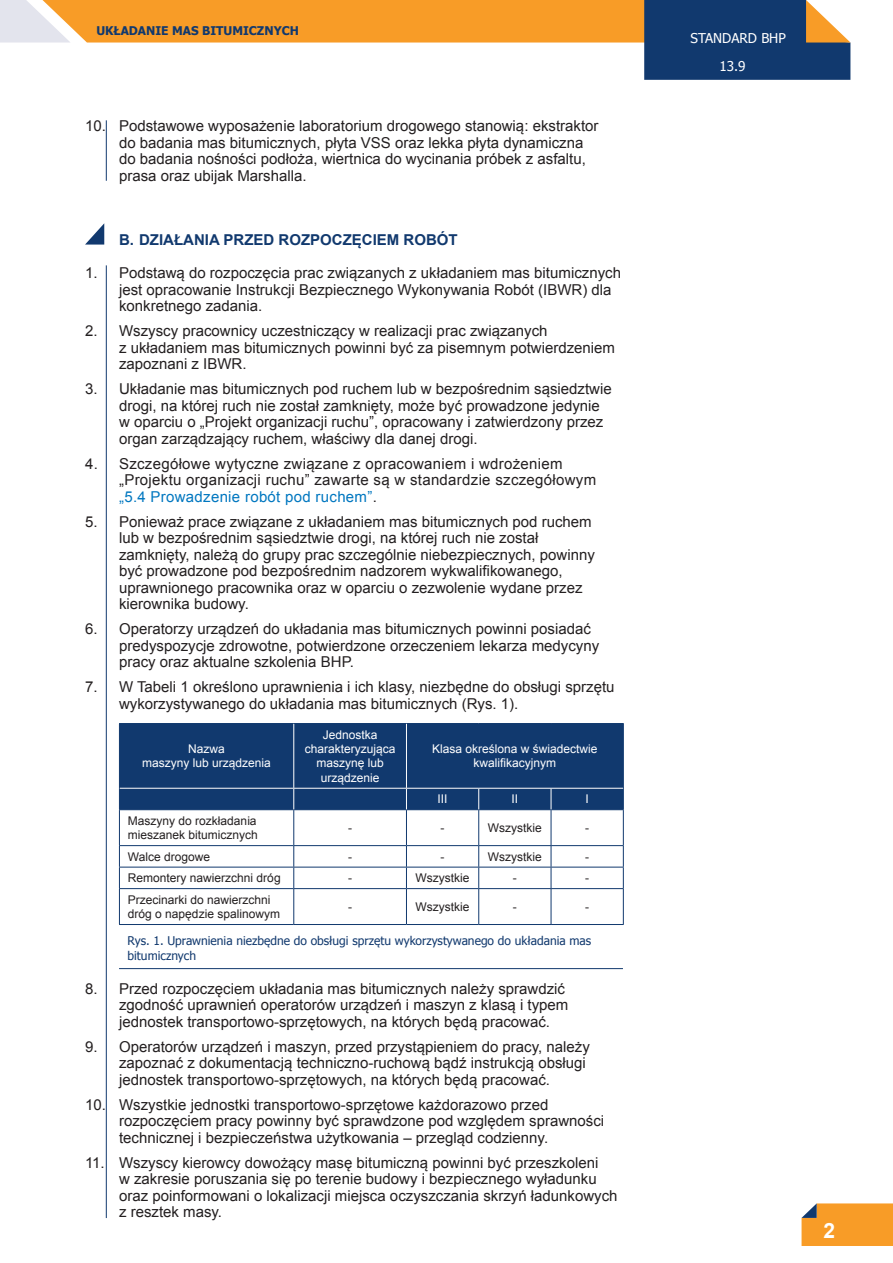
<style>
.page{position:relative;width:893px;height:1263px;background:#fff}
.page>*{position:absolute;margin:0;border:0;box-sizing:border-box;transform-origin:0 0}
.tekst{font:700 21px "Arial";color:#fff}
.Tekst_numerowany{font:15px/16.5px "Arial";color:#231f20}
.Tekst_numerowany-2{font:15px/16.5px "Arial";letter-spacing:.02em;color:#231f20}
.Tytulik{font:700 15px "Arial";color:#11396e}
.t1{font:13.5px "Tahoma";color:#fff}
.tabela{font:12px/14.4px "Arial";color:#231f20}
.tabela-2{font:12px/14.4px "Arial";color:#fff;text-align:center}
.podpis_zdjęcia{font:12px/15px "Tahoma";color:#11396e}
.t2{font:700 12px "Tahoma";color:#11396e}
.s1{color:#0077c0}
</style>
<div class="page">
<svg style="left:801px;top:1203px;width:92px;height:43px;background:#f19d32"></svg>
<svg style="left:0;top:0;width:850px;height:80px"></svg>
<hr style="left:106px;top:120px;width:1px;height:61px;background:#11396e">
<svg style="left:85px;top:223px;width:19px;height:22px"></svg>
<hr style="left:119px;top:810px;width:1px;height:35px;background:#11396e">
<hr style="left:293px;top:810px;width:1px;height:35px;background:#11396e">
<hr style="left:406px;top:810px;width:1px;height:35px;background:#11396e">
<hr style="left:478px;top:810px;width:1px;height:35px;background:#11396e">
<hr style="left:551px;top:810px;width:1px;height:35px;background:#11396e">
<hr style="left:623px;top:810px;width:1px;height:35px;background:#11396e">
<hr style="left:119px;top:845px;width:175px;height:1px;background:#11396e">
<hr style="left:294px;top:845px;width:112px;height:1px;background:#11396e">
<hr style="left:406px;top:845px;width:73px;height:1px;background:#11396e">
<hr style="left:479px;top:845px;width:72px;height:1px;background:#11396e">
<hr style="left:551px;top:845px;width:73px;height:1px;background:#11396e">
<hr style="left:119px;top:867px;width:175px;height:1px;background:#11396e">
<svg style="left:119px;top:846px;width:1px;height:42px"></svg>
<hr style="left:294px;top:867px;width:112px;height:1px;background:#11396e">
<svg style="left:293px;top:846px;width:1px;height:42px"></svg>
<hr style="left:406px;top:867px;width:73px;height:1px;background:#11396e">
<svg style="left:406px;top:846px;width:1px;height:42px"></svg>
<hr style="left:479px;top:867px;width:72px;height:1px;background:#11396e">
<svg style="left:478px;top:846px;width:1px;height:42px"></svg>
<hr style="left:551px;top:867px;width:73px;height:1px;background:#11396e">
<svg style="left:551px;top:846px;width:1px;height:42px"></svg>
<svg style="left:623px;top:846px;width:1px;height:42px"></svg>
<hr style="left:119px;top:888px;width:175px;height:1px;background:#11396e">
<hr style="left:119px;top:889px;width:1px;height:35px;background:#11396e">
<hr style="left:294px;top:888px;width:112px;height:1px;background:#11396e">
<hr style="left:293px;top:889px;width:1px;height:35px;background:#11396e">
<hr style="left:406px;top:888px;width:73px;height:1px;background:#11396e">
<hr style="left:406px;top:889px;width:1px;height:35px;background:#11396e">
<hr style="left:479px;top:888px;width:72px;height:1px;background:#11396e">
<hr style="left:478px;top:889px;width:1px;height:35px;background:#11396e">
<hr style="left:551px;top:888px;width:73px;height:1px;background:#11396e">
<hr style="left:551px;top:889px;width:1px;height:35px;background:#11396e">
<hr style="left:623px;top:889px;width:1px;height:35px;background:#11396e">
<hr style="left:119px;top:924px;width:175px;height:1px;background:#11396e">
<hr style="left:294px;top:924px;width:112px;height:1px;background:#11396e">
<hr style="left:406px;top:924px;width:73px;height:1px;background:#11396e">
<hr style="left:479px;top:924px;width:72px;height:1px;background:#11396e">
<hr style="left:551px;top:924px;width:73px;height:1px;background:#11396e">
<div style="left:119px;top:723px;width:505px;height:87px;background:#11396e"></div>
<hr style="left:106px;top:265px;width:1px;height:953px;background:#11396e">
<hr style="left:119px;top:968px;width:504px;height:1px;background:#11396e">
<p class="t2" style="left:96px;top:23px;width:204px">UKŁADANIE MAS BITUMICZNYCH</p>
<p class="Tekst_numerowany" style="left:119px;top:118px;width:481px;text-indent:-34px">10. Podstawowe wyposażenie laboratorium drogowego stanowią: ekstraktor do badania mas bitumicznych, płyta VSS oraz lekka płyta dynamiczna do badania nośności podłoża, wiertnica do wycinania próbek z asfaltu, prasa oraz ubijak Marshalla.</p>
<p class="Tytulik" style="left:119px;top:229px;width:340px">B. DZIAŁANIA PRZED ROZPOCZĘCIEM ROBÓT</p>
<p class="Tekst_numerowany" style="left:119px;top:265px;width:503px;text-indent:-34px">1. Podstawą do rozpoczęcia prac związanych z układaniem mas bitumicznych jest opracowanie Instrukcji Bezpiecznego Wykonywania Robót (IBWR) dla konkretnego zadania.</p>
<p class="Tekst_numerowany" style="left:119px;top:323px;width:497px;text-indent:-34px">2. Wszyscy pracownicy uczestniczący w realizacji prac związanych<br>z układaniem mas bitumicznych powinni być za pisemnym potwierdzeniem zapoznani z IBWR.</p>
<p class="Tekst_numerowany" style="left:119px;top:381px;width:494px;text-indent:-34px">3. Układanie mas bitumicznych pod ruchem lub w bezpośrednim sąsiedztwie drogi, na której ruch nie został zamknięty, może być prowadzone jedynie w oparciu o „Projekt organizacji ruchu”, opracowany i zatwierdzony przez organ zarządzający ruchem, właściwy dla danej drogi.</p>
<p class="Tekst_numerowany-2" style="left:119px;top:455px;width:479px;text-indent:-34px">4. Szczegółowe wytyczne związane z opracowaniem i wdrożeniem „Projektu organizacji ruchu” zawarte są w standardzie szczegółowym <span class="s1">„5.4 Prowadzenie robót pod ruchem”</span>.</p>
<p class="Tekst_numerowany" style="left:119px;top:513px;width:477px;text-indent:-34px">5. Ponieważ prace związane z układaniem mas bitumicznych pod ruchem lub w bezpośrednim sąsiedztwie drogi, na której ruch nie został zamknięty, należą do grupy prac szczególnie niebezpiecznych, powinny być prowadzone pod bezpośrednim nadzorem wykwalifikowanego, uprawnionego pracownika oraz w oparciu o zezwolenie wydane przez kierownika budowy.</p>
<p class="Tekst_numerowany" style="left:119px;top:621px;width:482px;text-indent:-34px">6. Operatorzy urządzeń do układania mas bitumicznych powinni posiadać predyspozycje zdrowotne, potwierdzone orzeczeniem lekarza medycyny pracy oraz aktualne szkolenia BHP.</p>
<p class="Tekst_numerowany" style="left:119px;top:679px;width:497px;text-indent:-34px">7. W Tabeli 1 określono uprawnienia i ich klasy, niezbędne do obsługi sprzętu wykorzystywanego do układania mas bitumicznych (Rys. 1).</p>
<p class="tabela-2" style="left:142px;top:742px;width:130px">Nazwa<br>maszyny lub urządzenia</p>
<p class="tabela-2" style="left:305px;top:727px;width:92px">Jednostka charakteryzująca maszynę lub urządzenie</p>
<p class="tabela-2" style="left:432px;top:742px;width:167px">Klasa określona w świadectwie kwalifikacyjnym</p>
<p class="tabela-2" style="left:438px;top:792px;width:12px">III</p>
<p class="tabela-2" style="left:512px;top:792px;width:8px">II</p>
<p class="tabela-2" style="left:585px;top:792px;width:5px">I</p>
<p class="tabela" style="left:128px;top:813px;width:132px">Maszyny do rozkładania mieszanek bitumicznych</p>
<p class="tabela" style="left:348px;top:821px;width:5px">-</p>
<p class="tabela" style="left:441px;top:821px;width:5px">-</p>
<p class="tabela" style="left:488px;top:821px;width:55px">Wszystkie</p>
<p class="tabela" style="left:585px;top:821px;width:5px">-</p>
<p class="tabela" style="left:128px;top:849px;width:84px">Walce drogowe</p>
<p class="tabela" style="left:348px;top:849px;width:5px">-</p>
<p class="tabela" style="left:441px;top:849px;width:5px">-</p>
<p class="tabela" style="left:488px;top:849px;width:55px">Wszystkie</p>
<p class="tabela" style="left:585px;top:849px;width:5px">-</p>
<p class="tabela" style="left:128px;top:871px;width:154px">Remontery nawierzchni dróg</p>
<p class="tabela" style="left:348px;top:871px;width:5px">-</p>
<p class="tabela" style="left:416px;top:871px;width:55px">Wszystkie</p>
<p class="tabela" style="left:513px;top:871px;width:5px">-</p>
<p class="tabela" style="left:585px;top:871px;width:5px">-</p>
<p class="tabela" style="left:128px;top:892px;width:154px">Przecinarki do nawierzchni dróg o napędzie spalinowym</p>
<p class="tabela" style="left:348px;top:900px;width:5px">-</p>
<p class="tabela" style="left:416px;top:900px;width:55px">Wszystkie</p>
<p class="tabela" style="left:513px;top:900px;width:5px">-</p>
<p class="tabela" style="left:585px;top:900px;width:5px">-</p>
<p class="podpis_zdjęcia" style="left:128px;top:932px;width:465px">Rys. 1. Uprawnienia niezbędne do obsługi sprzętu wykorzystywanego do układania mas bitumicznych</p>
<p class="Tekst_numerowany" style="left:119px;top:980px;width:451px;text-indent:-34px">8. Przed rozpoczęciem układania mas bitumicznych należy sprawdzić zgodność uprawnień operatorów urządzeń i maszyn z klasą i typem jednostek transportowo-sprzętowych, na których będą pracować.</p>
<p class="Tekst_numerowany" style="left:119px;top:1038px;width:472px;text-indent:-34px">9. Operatorów urządzeń i maszyn, przed przystąpieniem do pracy, należy zapoznać z dokumentacją techniczno-ruchową bądź instrukcją obsługi jednostek transportowo-sprzętowych, na których będą pracować.</p>
<p class="Tekst_numerowany" style="left:119px;top:1096px;width:487px;text-indent:-34px">10. Wszystkie jednostki transportowo-sprzętowe każdorazowo przed rozpoczęciem pracy powinny być sprawdzone pod względem sprawności technicznej i bezpieczeństwa użytkowania – przegląd codzienny.</p>
<p class="Tekst_numerowany" style="left:119px;top:1154px;width:500px;text-indent:-34px">11. Wszyscy kierowcy dowożący masę bitumiczną powinni być przeszkoleni<br>w zakresie poruszania się po terenie budowy i bezpiecznego wyładunku oraz poinformowani o lokalizacji miejsca oczyszczania skrzyń ładunkowych z resztek masy.</p>
<p class="t1" style="left:691px;top:29px;width:97px">STANDARD BHP</p>
<p class="t1" style="left:719px;top:57px;width:28px">13.9</p>
<p class="tekst" style="left:823px;top:1217px;width:13px">2</p>
</div>
